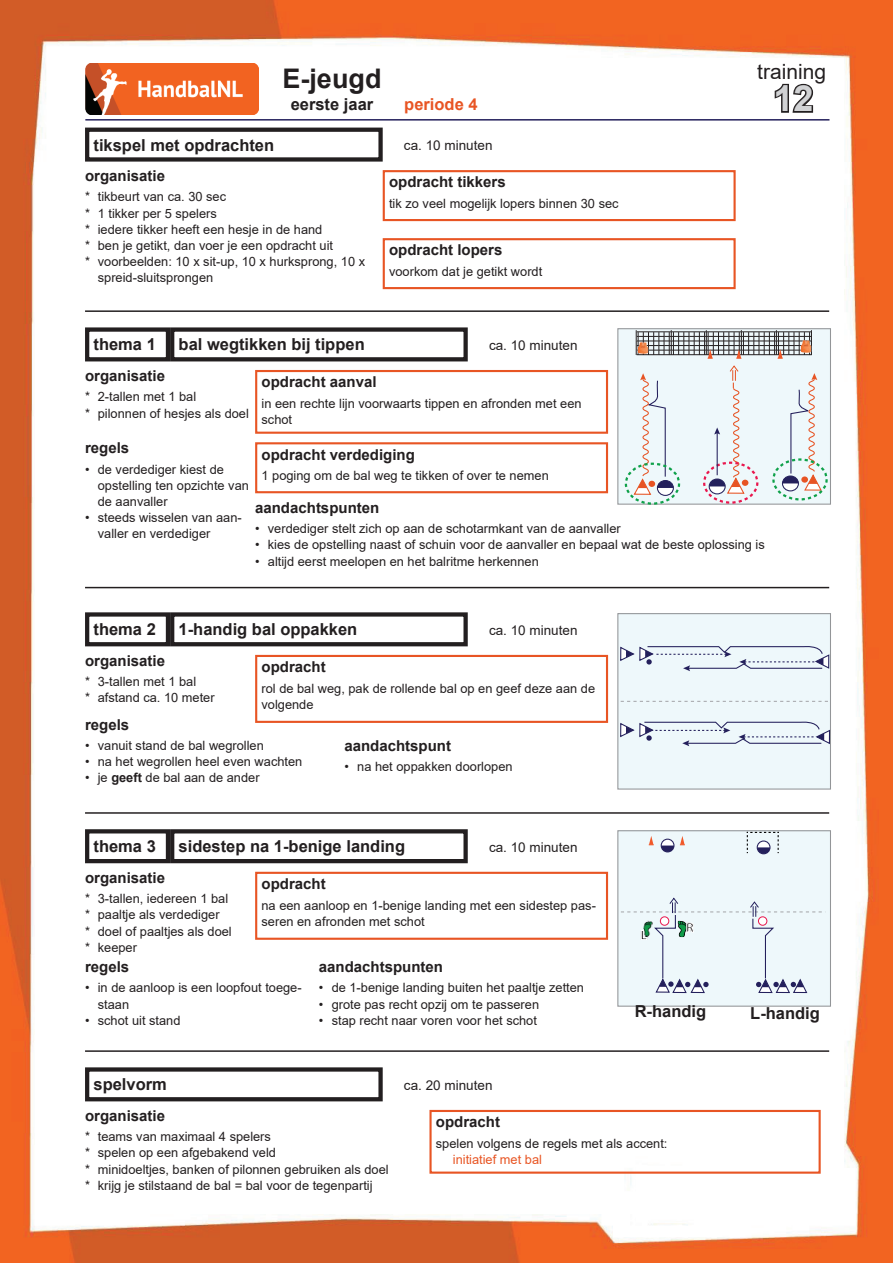
<style>
.page{position:relative;width:893px;height:1263px;background:#fff}
.page>*{position:absolute;margin:0;border:0;box-sizing:border-box;transform-origin:0 0}
.t1{font:700 36px "Arial";color:#d1d2d4}
.t2{font:700 27px "Arial";color:#231f20}
.t3{font:21px "Arial";color:#231f20}
.t4{font:700 16.5px "Arial";color:#231f20}
.t5{font:700 16.5px "Arial";color:#e85524}
.t6{font:700 15px "Arial";color:#231f20}
.t7{font:13.5px "Arial";color:#231f20}
.t8{font:700 13.5px "Myriad Pro";color:#231f20}
.t9{font:12.9px/16.2px "Arial";color:#231f20}
.t10{font:12.9px "Arial";color:#e85524}
.s1{font-weight:700}
</style>
<div class="page">
<img style="left:0;top:0;width:893px;height:1263px">
<hr style="left:85px;top:119px;width:744px;height:2px;background:#24205c">
<svg style="left:773px;top:82px;width:42px;height:32px"></svg>
<img style="left:85px;top:64px;width:174px;height:50px">
<hr style="left:85px;top:1050px;width:744px;height:2px;background:#231f20">
<div style="left:85px;top:1067px;width:298px;height:34px;border:4px solid #231f20"></div>
<hr style="left:85px;top:310px;width:744px;height:2px;background:#231f20">
<hr style="left:85px;top:587px;width:744px;height:1px;background:#231f20">
<hr style="left:85px;top:812px;width:744px;height:2px;background:#231f20">
<div style="left:429px;top:1110px;width:392px;height:64px;border:2px solid #e85524"></div>
<div style="left:85px;top:128px;width:298px;height:34px;border:4px solid #231f20"></div>
<div style="left:383px;top:170px;width:353px;height:51px;border:2px solid #e85524"></div>
<div style="left:383px;top:238px;width:353px;height:51px;border:2px solid #e85524"></div>
<div style="left:170px;top:612px;width:298px;height:34px;border:4px solid #231f20"></div>
<div style="left:255px;top:655px;width:353px;height:68px;border:2px solid #e85524"></div>
<div style="left:85px;top:612px;width:85px;height:34px;border:4px solid #231f20"></div>
<div style="left:618px;top:614px;width:212px;height:175px;background:#eef8fb"></div>
<div style="left:617px;top:613px;width:214px;height:176px;border:1px solid #939598"></div>
<svg style="left:621px;top:701px;width:207px;height:1px"></svg>
<svg style="left:620px;top:645px;width:210px;height:26px"></svg>
<svg style="left:620px;top:721px;width:211px;height:25px"></svg>
<div style="left:170px;top:327px;width:298px;height:34px;border:4px solid #231f20"></div>
<div style="left:85px;top:327px;width:85px;height:34px;border:4px solid #231f20"></div>
<div style="left:255px;top:442px;width:353px;height:51px;border:2px solid #e85524"></div>
<div style="left:255px;top:370px;width:353px;height:64px;border:2px solid #e85524"></div>
<div style="left:618px;top:329px;width:212px;height:175px;background:#eef8fb"></div>
<div style="left:617px;top:328px;width:214px;height:177px;border:1px solid #939598"></div>
<svg style="left:636px;top:330px;width:176px;height:29px"></svg>
<div style="left:657px;top:480px;width:17px;height:16px;border:1px solid #24205c;border-radius:50%"></div>
<svg style="left:633px;top:373px;width:40px;height:122px"></svg>
<svg style="left:782px;top:373px;width:41px;height:118px"></svg>
<div style="left:625px;top:463px;width:55px;height:42px;border:2px dashed #0fa14a;border-radius:50%"></div>
<div style="left:772px;top:458px;width:56px;height:42px;border:2px dashed #0fa14a;border-radius:50%"></div>
<div style="left:703px;top:462px;width:55px;height:42px;border:2px dashed #e9174e;border-radius:50%"></div>
<svg style="left:709px;top:365px;width:39px;height:129px"></svg>
<div style="left:170px;top:829px;width:298px;height:34px;border:4px solid #231f20"></div>
<div style="left:255px;top:872px;width:353px;height:68px;border:2px solid #e85524"></div>
<div style="left:85px;top:829px;width:85px;height:34px;border:4px solid #231f20"></div>
<div style="left:618px;top:831px;width:212px;height:175px;background:#eef8fb"></div>
<div style="left:617px;top:830px;width:214px;height:177px;border:1px solid #939598"></div>
<svg style="left:649px;top:836px;width:5px;height:9px"></svg>
<svg style="left:680px;top:836px;width:5px;height:9px"></svg>
<svg style="left:747px;top:832px;width:32px;height:22px"></svg>
<div style="left:661px;top:839px;width:13px;height:13px;background:#fff;border-radius:50%"></div>
<div style="left:661px;top:839px;width:13px;height:13px;border:1px solid #24205c;border-radius:50%"></div>
<svg style="left:661px;top:845px;width:13px;height:7px"></svg>
<svg style="left:621px;top:897px;width:201px;height:96px"></svg>
<h2 class="t2" style="left:282px;top:59px;width:101px">E-jeugd</h2>
<p class="t4" style="left:291px;top:92px;width:84px">eerste jaar</p>
<p class="t5" style="left:404px;top:92px;width:75px">periode 4</p>
<p class="t4" style="left:94px;top:133px;width:182px">tikspel met opdrachten</p>
<p class="t7" style="left:404px;top:136px;width:90px">ca. 10 minuten</p>
<p class="t6" style="left:85px;top:165px;width:82px">organisatie</p>
<p class="t9" style="left:85px;top:189px;width:143px">* tikbeurt van ca. 30 sec</p>
<p class="t9" style="left:85px;top:205px;width:133px">* 1 tikker per 5 spelers</p>
<p class="t9" style="left:85px;top:221px;width:239px">* iedere tikker heeft een hesje in de hand</p>
<p class="t9" style="left:85px;top:237px;width:250px">* ben je getikt, dan voer je een opdracht uit</p>
<p class="t9" style="left:85px;top:254px;width:282px">* voorbeelden: 10 x sit-up, 10 x hurksprong, 10 x</p>
<p class="t9" style="left:98px;top:270px;width:117px">spreid-sluitsprongen</p>
<p class="t6" style="left:389px;top:172px;width:118px">opdracht tikkers</p>
<p class="t9" style="left:389px;top:195px;width:231px">tik zo veel mogelijk lopers binnen 30 sec</p>
<p class="t6" style="left:389px;top:240px;width:115px">opdracht lopers</p>
<p class="t9" style="left:389px;top:263px;width:155px">voorkom dat je getikt wordt</p>
<h3 class="t3" style="left:757px;top:57px;width:70px">training</h3>
<h1 class="t1" style="left:773px;top:73px;width:42px">12</h1>
<p class="t4" style="left:94px;top:333px;width:64px">thema 1</p>
<p class="t4" style="left:179px;top:333px;width:188px">bal wegtikken bij tippen</p>
<p class="t7" style="left:489px;top:336px;width:90px">ca. 10 minuten</p>
<p class="t6" style="left:85px;top:365px;width:82px">organisatie</p>
<p class="t9" style="left:85px;top:389px;width:165px">* 2-tallen met 1 bal<br>* pilonnen of hesjes als doel</p>
<p class="t6" style="left:261px;top:444px;width:155px">opdracht verdediging</p>
<p class="t9" style="left:261px;top:467px;width:289px">1 poging om de bal weg te tikken of over te nemen</p>
<p class="t6" style="left:261px;top:371px;width:117px">opdracht aanval</p>
<p class="t9" style="left:261px;top:395px;width:322px">in een rechte lijn voorwaarts tippen en afronden met een schot</p>
<p class="t6" style="left:85px;top:437px;width:46px">regels</p>
<p class="t9" style="left:98px;top:461px;width:153px;text-indent:-13px">• de verdediger kiest de opstelling ten opzichte van de aanvaller</p>
<p class="t9" style="left:98px;top:509px;width:146px;text-indent:-13px">• steeds wisselen van aan&shy;valler en verdediger</p>
<p class="t6" style="left:255px;top:497px;width:126px">aandachtspunten</p>
<p class="t9" style="left:255px;top:520px;width:367px">• verdediger stelt zich op aan de schotarmkant van de aanvaller</p>
<p class="t9" style="left:255px;top:537px;width:511px">• kies de opstelling naast of schuin voor de aanvaller en bepaal wat de beste oplossing is</p>
<p class="t9" style="left:255px;top:553px;width:285px">• altijd eerst meelopen en het balritme herkennen</p>
<p class="t4" style="left:94px;top:618px;width:64px">thema 2</p>
<p class="t4" style="left:179px;top:618px;width:180px">1-handig bal oppakken</p>
<p class="t7" style="left:489px;top:621px;width:90px">ca. 10 minuten</p>
<p class="t6" style="left:85px;top:650px;width:82px">organisatie</p>
<p class="t9" style="left:85px;top:673px;width:131px">* 3-tallen met 1 bal<br>* afstand ca. 10 meter</p>
<p class="t6" style="left:261px;top:656px;width:66px">opdracht</p>
<p class="t9" style="left:261px;top:680px;width:335px">rol de bal weg, pak de rollende bal op en geef deze aan de volgende</p>
<p class="t6" style="left:344px;top:735px;width:108px">aandachtspunt</p>
<p class="t9" style="left:344px;top:759px;width:170px">• na het oppakken doorlopen</p>
<p class="t6" style="left:85px;top:714px;width:46px">regels</p>
<p class="t9" style="left:85px;top:737px;width:180px">• vanuit stand de bal wegrollen</p>
<p class="t9" style="left:85px;top:753px;width:219px">• na het wegrollen heel even wachten</p>
<p class="t9" style="left:85px;top:770px;width:176px">• je <span class="s1">geeft</span> de bal aan de ander</p>
<p class="t4" style="left:94px;top:835px;width:64px">thema 3</p>
<p class="t4" style="left:179px;top:835px;width:228px">sidestep na 1-benige landing</p>
<p class="t7" style="left:489px;top:838px;width:90px">ca. 10 minuten</p>
<p class="t6" style="left:261px;top:873px;width:66px">opdracht</p>
<p class="t9" style="left:261px;top:897px;width:336px">na een aanloop en 1-benige landing met een sidestep pas&shy;seren en afronden met schot</p>
<p class="t6" style="left:85px;top:867px;width:82px">organisatie</p>
<p class="t9" style="left:85px;top:890px;width:148px">* 3-tallen, iedereen 1 bal * paaltje als verdediger<br>* doel of paaltjes als doel * keeper</p>
<p class="t6" style="left:85px;top:956px;width:46px">regels</p>
<p class="t9" style="left:98px;top:980px;width:205px;text-indent:-13px">• in de aanloop is een loopfout toege&shy;staan</p>
<p class="t9" style="left:85px;top:1012px;width:97px">• schot uit stand</p>
<p class="t6" style="left:319px;top:956px;width:126px">aandachtspunten</p>
<p class="t9" style="left:319px;top:980px;width:267px">• de 1-benige landing buiten het paaltje zetten</p>
<p class="t9" style="left:319px;top:996px;width:222px">• grote pas recht opzij om te passeren</p>
<p class="t9" style="left:319px;top:1012px;width:220px">• stap recht naar voren voor het schot</p>
<p class="t8" style="left:640px;top:926px;width:8px">L</p>
<p class="t8" style="left:686px;top:919px;width:10px">R</p>
<p class="t4" style="left:635px;top:1000px;width:73px">R-handig</p>
<p class="t4" style="left:750px;top:1001px;width:71px">L-handig</p>
<p class="t4" style="left:94px;top:1073px;width:75px">spelvorm</p>
<p class="t6" style="left:85px;top:1105px;width:82px">organisatie</p>
<p class="t9" style="left:85px;top:1128px;width:305px">* teams van maximaal 4 spelers<br>* spelen op een afgebakend veld<br>* minidoeltjes, banken of pilonnen gebruiken als doel * krijg je stilstaand de bal = bal voor de tegenpartij</p>
<p class="t7" style="left:404px;top:1076px;width:90px">ca. 20 minuten</p>
<p class="t6" style="left:436px;top:1111px;width:66px">opdracht</p>
<p class="t9" style="left:436px;top:1135px;width:233px">spelen volgens de regels met als accent:</p>
<p class="t10" style="left:453px;top:1150px;width:91px">initiatief met bal</p>
</div>
